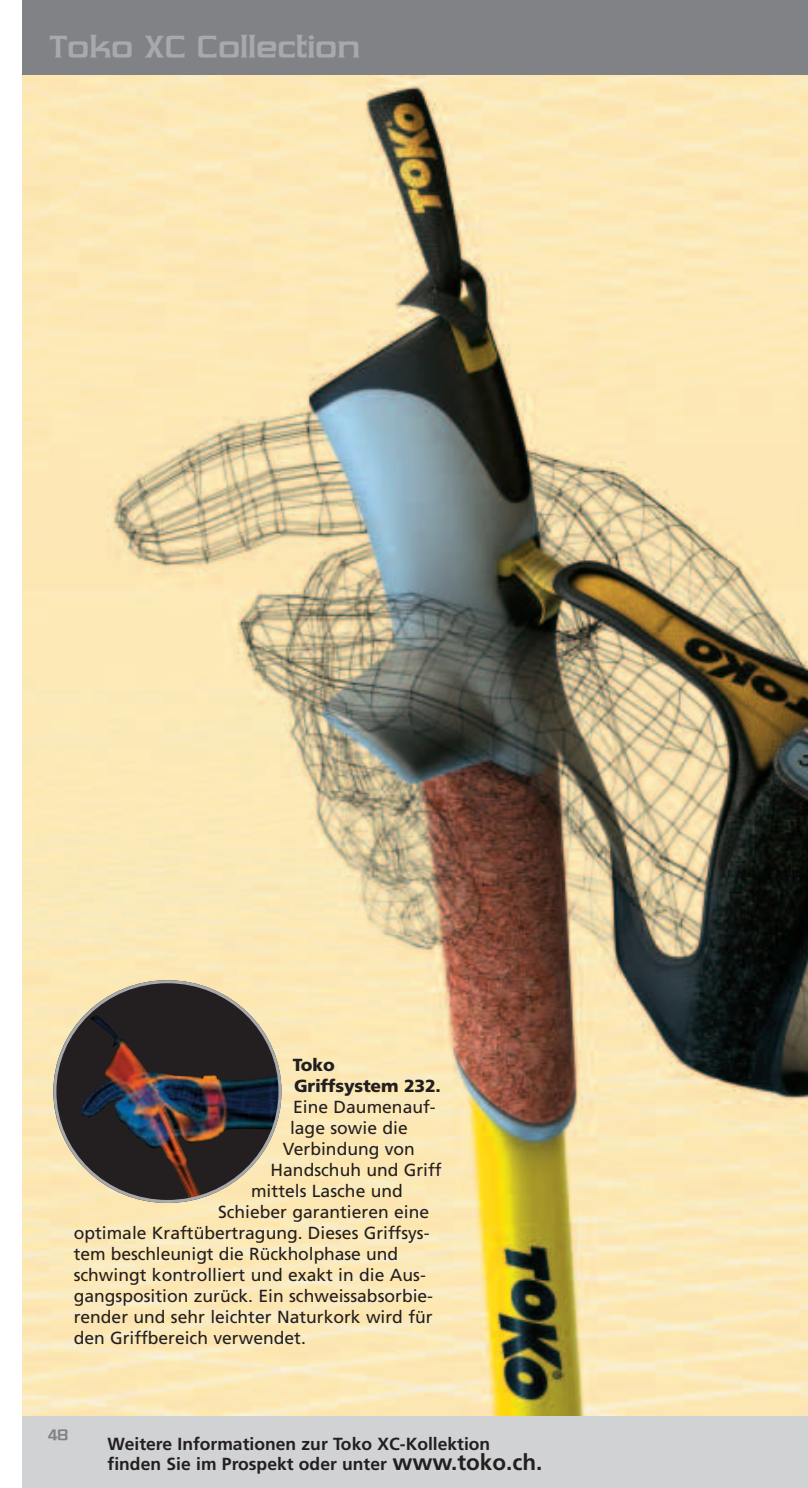
<style>
.page{position:relative;width:808px;height:1488px;background:#fff}
.page>*{position:absolute;margin:0;border:0;box-sizing:border-box;transform-origin:0 0}
.t1{font:700 35px "Vibrocentric";letter-spacing:.01em;color:#a8a9ad}
.t2{font:17.5px "Frutiger";color:#231f20}
.t3{font:700 17.5px/20px "Frutiger";color:#231f20}
.t4{font:900 17.5px/21px "Frutiger";letter-spacing:-.01em;color:#231f20}
.t5{font:700 17.5px "Vibrocentric";color:#808285}
.s1{font-size:22.5px}
</style>
<div class="page">
<img style="left:22px;top:75px;width:785px;height:1341px">
<div style="left:22px;top:0;width:785px;height:75px;background:#808285"></div>
<svg style="left:53px;top:980px;width:228px;height:223px;background:#302f33"></svg>
<img style="left:80px;top:1015px;width:137px;height:182px">
<div style="left:22px;top:1416px;width:785px;height:71px;background:#d1d2d4"></div>
<h1 class="t1" style="left:50px;top:36px;width:312px">Toko XC Collection</h1>
<p class="t4" style="left:293px;top:1055px;width:149px">Toko<br>Griffsystem 232.</p>
<p class="t2" style="left:293px;top:1100px;width:144px">Eine Daumenauf-</p>
<p class="t2" style="left:290px;top:1121px;width:119px">lage sowie die</p>
<p class="t2" style="left:283px;top:1142px;width:134px">Verbindung von</p>
<p class="t2" style="left:270px;top:1163px;width:172px">Handschuh und Griff</p>
<p class="t2" style="left:251px;top:1184px;width:153px">mittels Lasche und</p>
<p class="t2" style="left:218px;top:1205px;width:213px">Schieber garantieren eine</p>
<p class="t2" style="left:74px;top:1226px;width:357px">optimale Kraftübertragung. Dieses Griffsys-</p>
<p class="t2" style="left:74px;top:1247px;width:326px">tem beschleunigt die Rückholphase und</p>
<p class="t2" style="left:74px;top:1268px;width:353px">schwingt kontrolliert und exakt in die Aus-</p>
<p class="t2" style="left:74px;top:1289px;width:361px">gangsposition zurück. Ein schweissabsorbie-</p>
<p class="t2" style="left:74px;top:1310px;width:360px">render und sehr leichter Naturkork wird für</p>
<p class="t2" style="left:74px;top:1331px;width:234px">den Griffbereich verwendet.</p>
<p class="t5" style="left:48px;top:1429px;width:22px">48</p>
<p class="t3" style="left:108px;top:1435px;width:436px">Weitere Informationen zur Toko XC-Kollektion finden Sie im Prospekt oder unter <span class="s1">www.toko.ch.</span></p>
</div>
